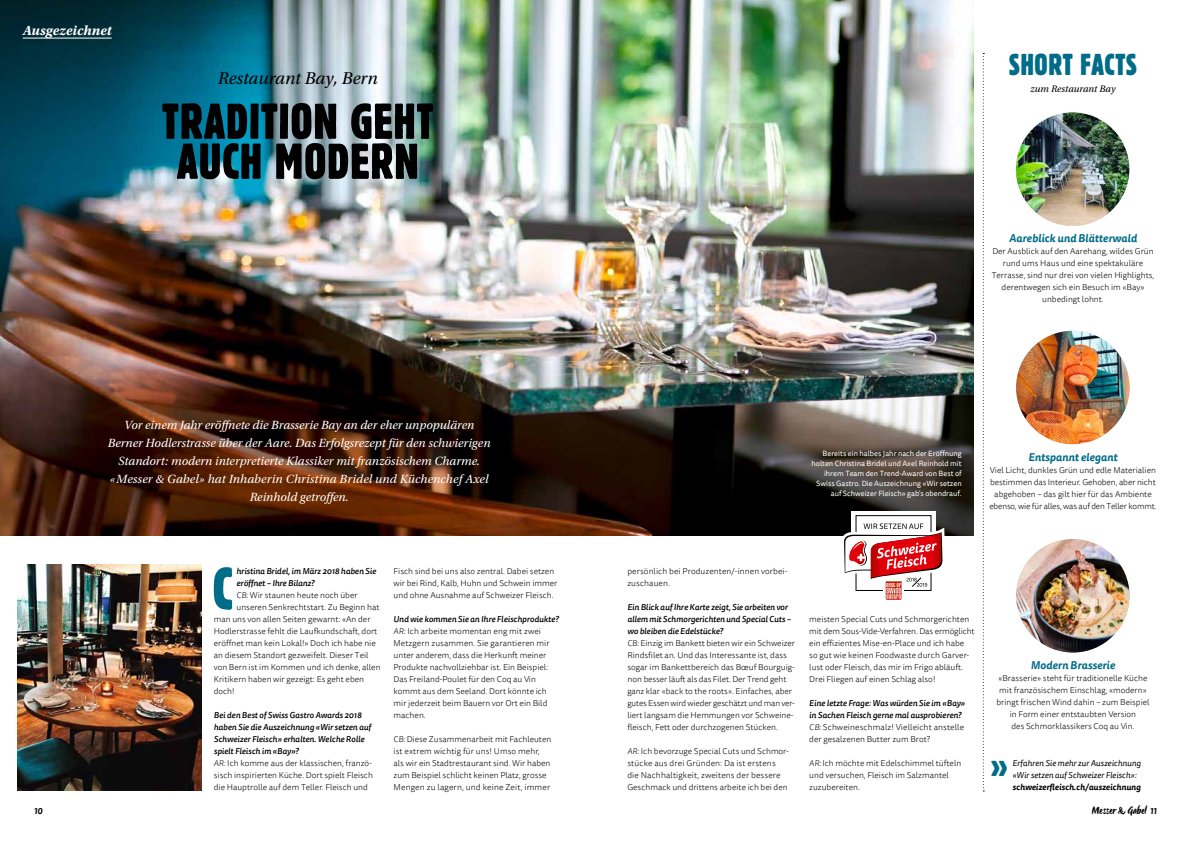
<style>
.page{position:relative;width:1191px;height:842px;background:#fff}
.page>*{position:absolute;margin:0;border:0;box-sizing:border-box;transform-origin:0 0}
.t1{font:59.4px "Block BE Extra Cn";color:#006c88}
.t2{font:50px/40px "Block BE Extra Cn";letter-spacing:.025em;color:#000}
.t3{font:36px "Conifer Solid";color:#006c88}
.t4{font:30px "Block BE Extra Cn";letter-spacing:.025em;color:#006c88}
.t5{font:italic 18px "Utopia Std";color:#000}
.t6{font:italic 700 14px "Utopia Std";letter-spacing:.005em;color:#fff}
.t7{font:italic 12.5px/18px "Utopia Std";color:#fff;text-align:center}
.t8{font:11.5px "Origo";color:#000}
.t9{font:italic 700 11px "Tisa Sans OT";color:#006c88}
.t10{font:italic 10px "Utopia Std";letter-spacing:-.005em;color:#000}
.t11{font:300 8.5px/12px "Tisa Sans OT";color:#000}
.t12{font:italic 500 8.5px/12px "Tisa Sans OT";color:#000}
.t13{font:italic 8.5px/12px "Tisa Sans OT";color:#000}
.t14{font:italic 700 8.5px "Tisa Sans OT";color:#000}
.t15{font:7.5px/10px "Tisa Sans OT";color:#fff;text-align:right}
.s1{font-style:italic}
.s2{font-weight:300}
.s3{font-weight:300;font-style:normal}
.s4{font-weight:500;font-style:italic}
.s5{font-family:"Tisa Sans OT";font-weight:700;font-style:italic;font-size:8.5px}
</style>
<div class="page">
<img style="left:18px;top:564px;width:184px;height:227px">
<img style="left:0;top:0;width:973px;height:536px">
<hr style="left:23px;top:38px;width:89px;height:1px;background:#fff">
<div style="left:851px;top:511px;width:84px;height:84px;background:#fff"></div>
<div style="left:856px;top:515px;width:75px;height:76px;border:1px solid #000"></div>
<svg style="left:841px;top:523px;width:104px;height:77px"></svg>
<img style="left:1016px;top:331px;width:113px;height:113px;border-radius:57px">
<img style="left:1016px;top:539px;width:113px;height:113px;border-radius:57px">
<img style="left:1016px;top:112px;width:113px;height:114px;border-radius:57px">
<svg style="left:982px;top:53px;width:2px;height:738px"></svg>
<h3 class="t6" style="left:23px;top:22px;width:91px">Ausgezeichnet</h3>
<h3 class="t5" style="left:218px;top:68px;width:161px">Restaurant Bay, Bern</h3>
<h2 class="t2" style="left:162px;top:101px;width:273px">TRADITION GEHT<br>AUCH MODERN</h2>
<p class="t7" style="left:108px;top:416px;width:384px">Vor einem Jahr eröffnete die Brasserie Bay an der eher unpopulären Berner Hodlerstrasse über der Aare. Das Erfolgsrezept für den schwierigen Standort: modern interpretierte Klassiker mit französischem Charme. «Messer &amp; Gabel» hat Inhaberin Christina Bridel und Küchenchef Axel Reinhold getroffen.</p>
<p class="t14" style="left:34px;top:806px;width:10px">10</p>
<h1 class="t1" style="left:212px;top:555px;width:21px">C</h1>
<p class="t12" style="left:236px;top:565px;width:141px">hristina Bridel, im März 2018 haben Sie</p>
<p class="t12" style="left:236px;top:577px;width:80px">eröffnet – Ihre Bilanz?</p>
<p class="t11" style="left:236px;top:589px;width:123px"><span class="s1">CB:</span> Wir staunen heute noch über</p>
<p class="t11" style="left:236px;top:601px;width:144px">unseren Senkrechtstart. Zu Beginn hat</p>
<p class="t11" style="left:214px;top:613px;width:158px">man uns von allen Seiten gewarnt: «An der</p>
<p class="t11" style="left:214px;top:625px;width:165px">Hodlerstrasse fehlt die Laufkundschaft, dort</p>
<p class="t11" style="left:214px;top:637px;width:163px">eröffnet man kein Lokal!» Doch ich habe nie</p>
<p class="t11" style="left:214px;top:649px;width:156px">an diesem Standort gezweifelt. Dieser Teil</p>
<p class="t11" style="left:214px;top:661px;width:168px">von Bern ist im Kommen und ich denke, allen</p>
<p class="t11" style="left:214px;top:673px;width:152px">Kritikern haben wir gezeigt: Es geht eben</p>
<p class="t11" style="left:214px;top:685px;width:22px">doch!</p>
<p class="t12" style="left:214px;top:709px;width:161px">Bei den Best of Swiss Gastro Awards 2018 haben Sie die Auszeichnung «Wir setzen auf Schweizer Fleisch» erhalten. Welche Rolle spielt Fleisch im «Bay»?<br><span class="s2">AR:</span> <span class="s3">Ich komme aus der klassischen, franzö&shy;sisch inspirierten Küche. Dort spielt Fleisch die Hauptrolle auf dem Teller. Fleisch und</span></p>
<p class="t11" style="left:393px;top:565px;width:165px">Fisch sind bei uns also zentral. Dabei setzen wir bei Rind, Kalb, Huhn und Schwein immer und ohne Ausnahme auf Schweizer Fleisch.</p>
<p class="t11" style="left:393px;top:613px;width:166px"><span class="s4">Und wie kommen Sie an Ihre Fleischprodukte?<br></span><span class="s1">AR:</span> Ich arbeite momentan eng mit zwei Metzgern zusammen. Sie garantieren mir unter anderem, dass die Herkunft meiner Produkte nachvollziehbar ist. Ein Beispiel:<br>Das Freiland-Poulet für den Coq au Vin kommt aus dem Seeland. Dort könnte ich mir jederzeit beim Bauern vor Ort ein Bild machen.</p>
<p class="t11" style="left:393px;top:733px;width:159px"><span class="s1">CB:</span> Diese Zusammenarbeit mit Fachleuten ist extrem wichtig für uns! Umso mehr, als wir ein Stadtrestaurant sind. Wir haben zum Beispiel schlicht keinen Platz, grosse Mengen zu lagern, und keine Zeit, immer</p>
<h3 class="t4" style="left:1009px;top:47px;width:129px">SHORT FACTS</h3>
<p class="t10" style="left:1030px;top:84px;width:86px">zum Restaurant Bay</p>
<p class="t9" style="left:1009px;top:231px;width:129px">Aareblick und Blätterwald</p>
<p class="t11" style="left:991px;top:246px;width:164px;text-align:center">Der Ausblick auf den Aarehang, wildes Grün rund ums Haus und eine spektakuläre Terrasse, sind nur drei von vielen Highlights, derentwegen sich ein Besuch im «Bay» unbedingt lohnt.</p>
<p class="t15" style="left:811px;top:448px;width:152px">Bereits ein halbes Jahr nach der Eröffnung holten Christina Bridel und Axel Reinhold mit ihrem Team den Trend-Award von Best of Swiss Gastro. Die Auszeichnung «Wir setzen auf Schweizer Fleisch» gab’s obendrauf.</p>
<p class="t9" style="left:1028px;top:450px;width:91px">Entspannt elegant</p>
<p class="t11" style="left:989px;top:465px;width:169px;text-align:center">Viel Licht, dunkles Grün und edle Materialien bestimmen das Interieur. Gehoben, aber nicht abgehoben – das gilt hier für das Ambiente ebenso, wie für alles, was auf den Teller kommt.</p>
<p class="t11" style="left:627px;top:565px;width:162px">persönlich bei Produzenten/-innen vorbei&shy;zuschauen.</p>
<p class="t11" style="left:627px;top:601px;width:169px"><span class="s4">Ein Blick auf Ihre Karte zeigt, Sie arbeiten vor allem mit Schmorgerichten und Special Cuts – wo bleiben die Edelstücke?<br></span><span class="s1">CB:</span> Einzig im Bankett bieten wir ein Schweizer Rindsfilet an. Und das Interessante ist, dass sogar im Bankettbereich das Bœuf Bourguig&shy;non besser läuft als das Filet. Der Trend geht ganz klar «back to the roots». Einfaches, aber gutes Essen wird wieder geschätzt und man ver&shy;liert langsam die Hemmungen vor Schweine&shy;fleisch, Fett oder durchzogenen Stücken.</p>
<p class="t11" style="left:627px;top:745px;width:163px"><span class="s1">AR:</span> Ich bevorzuge Special Cuts und Schmor&shy;stücke aus drei Gründen: Da ist erstens die Nachhaltigkeit, zweitens der bessere Geschmack und drittens arbeite ich bei den</p>
<p class="t11" style="left:809px;top:613px;width:167px">meisten Special Cuts und Schmorgerichten mit dem Sous-Vide-Verfahren. Das ermöglicht ein effizientes Mise-en-Place und ich habe so gut wie keinen Foodwaste durch Garver&shy;lust oder Fleisch, das mir im Frigo abläuft.<br>Drei Fliegen auf einen Schlag also!</p>
<p class="t12" style="left:809px;top:697px;width:157px">Eine letzte Frage: Was würden Sie im «Bay» in Sachen Fleisch gerne mal ausprobieren?<br><span class="s2">CB:</span> <span class="s3">Schweineschmalz! Vielleicht anstelle der gesalzenen Butter zum Brot?</span></p>
<p class="t11" style="left:809px;top:757px;width:153px"><span class="s1">AR:</span> Ich möchte mit Edelschimmel tüfteln und versuchen, Fleisch im Salzmantel zuzubereiten.</p>
<p class="t9" style="left:1030px;top:658px;width:86px">Modern Brasserie</p>
<p class="t11" style="left:996px;top:673px;width:155px;text-align:center">«Brasserie» steht für traditionelle Küche mit französischem Einschlag, «modern» bringt frischen Wind dahin – zum Beispiel in Form einer entstaubten Version<br>des Schmorklassikers Coq au Vin.</p>
<p class="t13" style="left:1012px;top:758px;width:130px">Erfahren Sie mehr zur Auszeichnung «Wir setzen auf Schweizer Fleisch»:</p>
<p class="t14" style="left:1012px;top:782px;width:130px">schweizerfleisch.ch/auszeichnung</p>
<h3 class="t3" style="left:989px;top:743px;width:22px">»</h3>
<h3 class="t8" style="left:1092px;top:802px;width:66px">Messer &amp; Gabel <span class="s5">11</span></h3>
</div>
